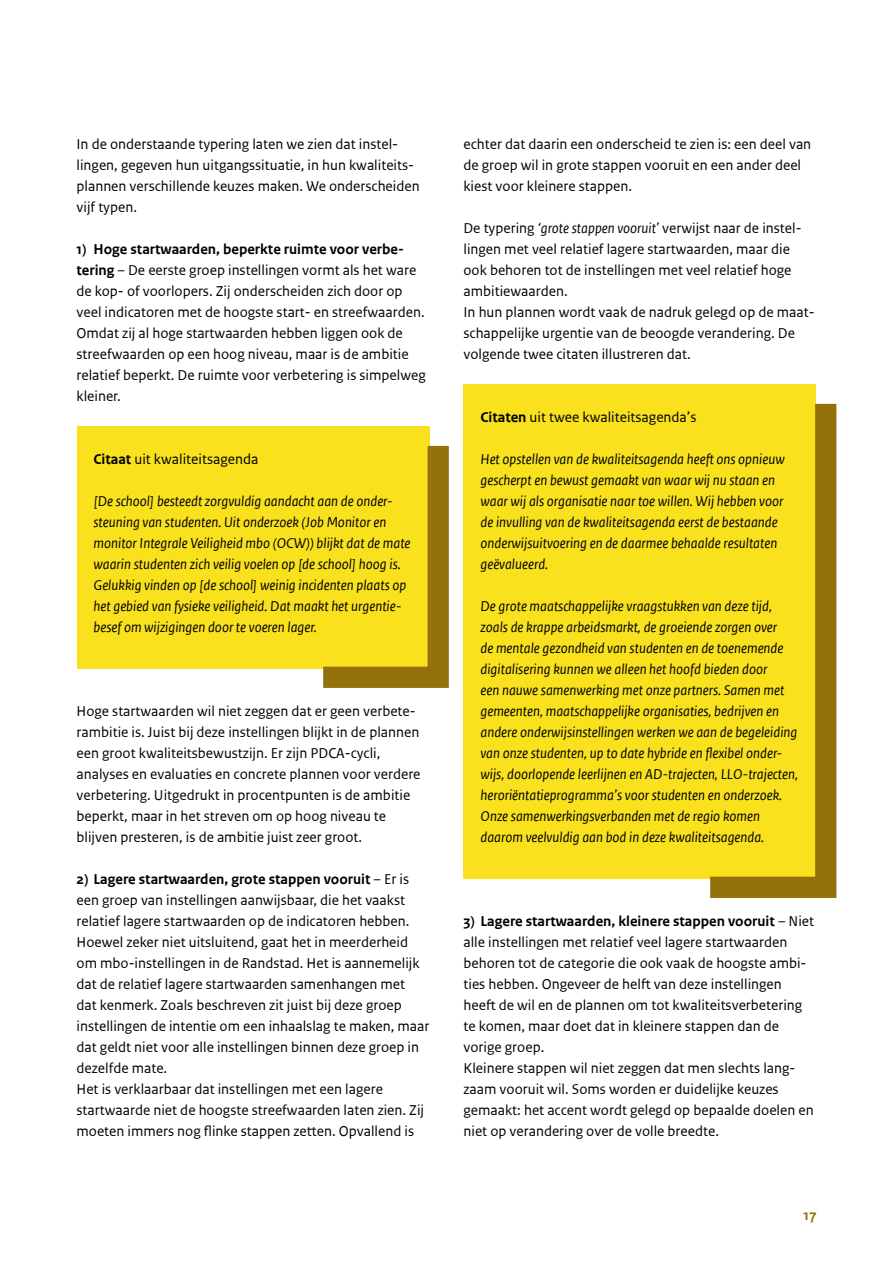
<style>
.page{position:relative;width:893px;height:1263px;background:#fff}
.page>*{position:absolute;margin:0;border:0;box-sizing:border-box;transform-origin:0 0}
.P__body{font:15px/21px "Rijksoverheid Sans Text TT";color:#000}
.P_-_body_in_geel_kader{font:italic 15px/21px "Rijksoverheid Sans Text TT";color:#000}
.P__body_zonder_afstand_voor{font:15px/21px "Rijksoverheid Sans Text TT";color:#000}
.P_-_body_in_geel_kader-2{font:15px "Rijksoverheid Sans Text TT";color:#000}
.t1{font:700 15px "Rijksoverheid Sans Text TT";color:#94710a}
.s1{font-weight:700}
.s2{font-style:italic}
</style>
<div class="page">
<div style="left:77px;top:426px;width:352px;height:243px;background:#f9e11e"></div>
<svg style="left:323px;top:426px;width:126px;height:262px"></svg>
<div style="left:463px;top:384px;width:353px;height:495px;background:#f9e11e"></div>
<svg style="left:710px;top:403px;width:127px;height:495px"></svg>
<p class="P__body" style="left:77px;top:134px;width:345px">In de onderstaande typering laten we zien dat instel&shy;lingen, gegeven hun uitgangssituatie, in hun kwaliteits&shy;plannen verschillende keuzes maken. We onderscheiden vijf typen.</p>
<p class="P__body" style="left:77px;top:239px;width:351px"><span class="s1">1) Hoge startwaarden, beperkte ruimte voor verbe&shy;tering</span> – De eerste groep instellingen vormt als het ware de kop- of voorlopers. Zij onderscheiden zich door op veel indicatoren met de hoogste start- en streefwaarden.<br>Omdat zij al hoge startwaarden hebben liggen ook de streefwaarden op een hoog niveau, maar is de ambitie relatief beperkt. De ruimte voor verbetering is simpelweg kleiner.</p>
<p class="P_-_body_in_geel_kader-2" style="left:94px;top:450px;width:166px"><span class="s1">Citaat</span> uit kwaliteitsagenda</p>
<p class="P_-_body_in_geel_kader" style="left:94px;top:491px;width:318px">[De school] besteedt zorgvuldig aandacht aan de onder&shy;steuning van studenten. Uit onderzoek (Job Monitor en monitor Integrale Veiligheid mbo (OCW)) blijkt dat de mate waarin studenten zich veilig voelen op [de school] hoog is.<br>Gelukkig vinden op [de school] weinig incidenten plaats op het gebied van fysieke veiligheid. Dat maakt het urgentie&shy;besef om wijzigingen door te voeren lager.</p>
<p class="P__body" style="left:77px;top:701px;width:345px">Hoge startwaarden wil niet zeggen dat er geen verbete&shy;rambitie is. Juist bij deze instellingen blijkt in de plannen een groot kwaliteitsbewustzijn. Er zijn PDCA-cycli, analyses en evaluaties en concrete plannen voor verdere verbetering. Uitgedrukt in procentpunten is de ambitie beperkt, maar in het streven om op hoog niveau te blijven presteren, is de ambitie juist zeer groot.</p>
<p class="P__body" style="left:77px;top:869px;width:354px"><span class="s1">2) Lagere startwaarden, grote stappen vooruit</span> – Er is een groep van instellingen aanwijsbaar, die het vaakst relatief lagere startwaarden op de indicatoren hebben.<br>Hoewel zeker niet uitsluitend, gaat het in meerderheid om mbo-instellingen in de Randstad. Het is aannemelijk dat de relatief lagere startwaarden samenhangen met<br>dat kenmerk. Zoals beschreven zit juist bij deze groep instellingen de intentie om een inhaalslag te maken, maar dat geldt niet voor alle instellingen binnen deze groep in dezelfde mate.</p>
<p class="P__body_zonder_afstand_voor" style="left:77px;top:1079px;width:349px">Het is verklaarbaar dat instellingen met een lagere startwaarde niet de hoogste streefwaarden laten zien. Zij moeten immers nog flinke stappen zetten. Opvallend is</p>
<p class="P__body_zonder_afstand_voor" style="left:463px;top:134px;width:349px">echter dat daarin een onderscheid te zien is: een deel van de groep wil in grote stappen vooruit en een ander deel kiest voor kleinere stappen.</p>
<p class="P__body" style="left:463px;top:218px;width:340px">De typering <span class="s2">‘grote stappen vooruit’</span> verwijst naar de instel&shy;lingen met veel relatief lagere startwaarden, maar die ook behoren tot de instellingen met veel relatief hoge ambitiewaarden.</p>
<p class="P__body_zonder_afstand_voor" style="left:463px;top:302px;width:353px">In hun plannen wordt vaak de nadruk gelegd op de maat&shy;schappelijke urgentie van de beoogde verandering. De volgende twee citaten illustreren dat.</p>
<p class="P_-_body_in_geel_kader-2" style="left:480px;top:408px;width:218px"><span class="s1">Citaten</span> uit twee kwaliteitsagenda’s</p>
<p class="P_-_body_in_geel_kader" style="left:480px;top:449px;width:306px">Het opstellen van de kwaliteitsagenda heeft ons opnieuw gescherpt en bewust gemaakt van waar wij nu staan en waar wij als organisatie naar toe willen. Wij hebben voor de invulling van de kwaliteitsagenda eerst de bestaande onderwijsuitvoering en de daarmee behaalde resultaten geëvalueerd.</p>
<p class="P_-_body_in_geel_kader" style="left:480px;top:596px;width:319px">De grote maatschappelijke vraagstukken van deze tijd, zoals de krappe arbeidsmarkt, de groeiende zorgen over<br>de mentale gezondheid van studenten en de toenemende digitalisering kunnen we alleen het hoofd bieden door<br>een nauwe samenwerking met onze partners. Samen met gemeenten, maatschappelijke organisaties, bedrijven en andere onderwijsinstellingen werken we aan de begeleiding van onze studenten, up to date hybride en flexibel onder&shy;wijs, doorlopende leerlijnen en AD-trajecten, LLO-trajecten, heroriëntatieprogramma’s voor studenten en onderzoek.<br>Onze samenwerkingsverbanden met de regio komen daarom veelvuldig aan bod in deze kwaliteitsagenda.</p>
<p class="P__body" style="left:463px;top:911px;width:352px"><span class="s1">3) Lagere startwaarden, kleinere stappen vooruit</span> – Niet alle instellingen met relatief veel lagere startwaarden behoren tot de categorie die ook vaak de hoogste ambi&shy;ties hebben. Ongeveer de helft van deze instellingen heeft de wil en de plannen om tot kwaliteitsverbetering te komen, maar doet dat in kleinere stappen dan de vorige groep.</p>
<p class="P__body_zonder_afstand_voor" style="left:463px;top:1058px;width:352px">Kleinere stappen wil niet zeggen dat men slechts lang&shy;zaam vooruit wil. Soms worden er duidelijke keuzes gemaakt: het accent wordt gelegd op bepaalde doelen en niet op verandering over de volle breedte.</p>
<p class="t1" style="left:804px;top:1206px;width:14px">17</p>
</div>
